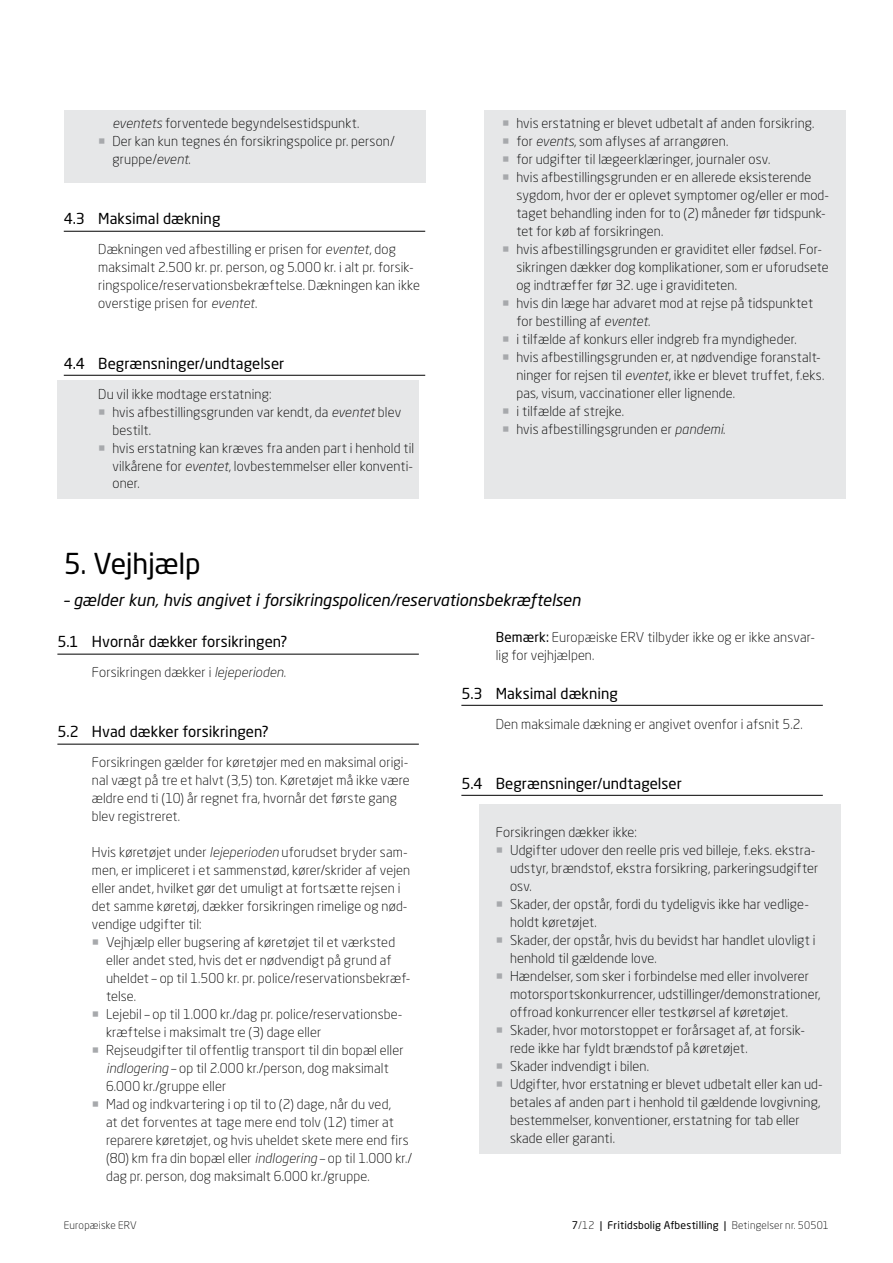
<style>
.page{position:relative;width:893px;height:1263px;background:#fff}
.page>*{position:absolute;margin:0;border:0;box-sizing:border-box;transform-origin:0 0}
.t1{font:28.5px "Neo Sans W1 G";letter-spacing:-.015em;color:#000}
.t2{font:italic 16.5px "Neo Sans Pro";letter-spacing:-.005em;color:#000}
.t3{font:15px "Neo Sans W1 G";letter-spacing:.005em;color:#000}
.t4{font:300 13.5px/18px "Neo Sans W1 G";letter-spacing:.01em;color:#000}
.t5{font:10.5px "Neo Sans W1 G";letter-spacing:.015em;color:#000}
.t6{font:300 10.5px "Neo Sans W1 G";letter-spacing:.02em;color:#000}
.s1{font-family:"Neo Sans Pro";font-style:italic}
.s2{color:#a7a9ac}
.s3{font-weight:400}
.s4{font-weight:300}
</style>
<div class="page">
<div style="left:485px;top:110px;width:361px;height:389px;background:#e6e7e8"></div>
<div style="left:479px;top:804px;width:362px;height:350px;background:#e6e7e8"></div>
<div style="left:64px;top:110px;width:361px;height:72px;background:#e6e7e8"></div>
<div style="left:57px;top:380px;width:362px;height:119px;background:#e6e7e8"></div>
<hr style="left:64px;top:231px;width:361px;height:1px;background:#000">
<hr style="left:64px;top:375px;width:361px;height:1px;background:#000">
<hr style="left:57px;top:654px;width:362px;height:1px;background:#000">
<hr style="left:57px;top:744px;width:362px;height:1px;background:#000">
<hr style="left:461px;top:705px;width:362px;height:1px;background:#000">
<hr style="left:461px;top:795px;width:362px;height:1px;background:#000">
<p class="t4" style="left:112px;top:114px;width:249px"><span class="s1">eventets</span> forventede begyndelsestidspunkt.</p>
<p class="t4" style="left:112px;top:132px;width:284px;text-indent:-14px"><span class="s2">○</span> Der kan kun tegnes én forsikringspolice pr. person/ gruppe/<span class="s1">event</span>.</p>
<p class="t3" style="left:64px;top:210px;width:158px">4.3 Maksimal dækning</p>
<p class="t4" style="left:98px;top:240px;width:323px">Dækningen ved afbestilling er prisen for <span class="s1">eventet</span>, dog maksimalt 2.500 kr. pr. person, og 5.000 kr. i alt pr. forsik&shy;ringspolice/reservationsbekræftelse. Dækningen kan ikke overstige prisen for <span class="s1">eventet</span>.</p>
<p class="t3" style="left:64px;top:354px;width:222px">4.4 Begrænsninger/undtagelser</p>
<p class="t4" style="left:98px;top:384px;width:175px">Du vil ikke modtage erstatning:</p>
<p class="t4" style="left:112px;top:402px;width:290px;text-indent:-14px"><span class="s2">○</span> hvis afbestillingsgrunden var kendt, da <span class="s1">eventet</span> blev bestilt.</p>
<p class="t4" style="left:112px;top:438px;width:303px;text-align:justify;text-indent:-14px"><span class="s2">○</span> hvis erstatning kan kræves fra anden part i henhold til vilkårene for <span class="s1">eventet</span>, lovbestemmelser eller konventi&shy;oner.</p>
<p class="t4" style="left:502px;top:114px;width:314px"><span class="s2">○</span> hvis erstatning er blevet udbetalt af anden forsikring.</p>
<p class="t4" style="left:502px;top:132px;width:228px"><span class="s2">○</span> for <span class="s1">events</span>, som aflyses af arrangøren.</p>
<p class="t4" style="left:502px;top:150px;width:270px"><span class="s2">○</span> for udgifter til lægeerklæringer, journaler osv.</p>
<p class="t4" style="left:516px;top:168px;width:314px;text-indent:-14px"><span class="s2">○</span> hvis afbestillingsgrunden er en allerede eksisterende sygdom, hvor der er oplevet symptomer og/eller er mod&shy;taget behandling inden for to (2) måneder før tidspunk&shy;tet for køb af forsikringen.</p>
<p class="t4" style="left:516px;top:240px;width:314px;text-indent:-14px"><span class="s2">○</span> hvis afbestillingsgrunden er graviditet eller fødsel. For&shy;sikringen dækker dog komplikationer, som er uforudsete og indtræffer før 32. uge i graviditeten.</p>
<p class="t4" style="left:516px;top:294px;width:298px;text-indent:-14px"><span class="s2">○</span> hvis din læge har advaret mod at rejse på tidspunktet for bestilling af <span class="s1">eventet</span>.</p>
<p class="t4" style="left:502px;top:330px;width:296px"><span class="s2">○</span> i tilfælde af konkurs eller indgreb fra myndigheder.</p>
<p class="t4" style="left:516px;top:348px;width:309px;text-indent:-14px"><span class="s2">○</span> hvis afbestillingsgrunden er, at nødvendige foranstalt&shy;ninger for rejsen til <span class="s1">eventet</span>, ikke er blevet truffet, f.eks. pas, visum, vaccinationer eller lignende.</p>
<p class="t4" style="left:502px;top:402px;width:123px"><span class="s2">○</span> i tilfælde af strejke.</p>
<p class="t4" style="left:502px;top:420px;width:225px"><span class="s2">○</span> hvis afbestillingsgrunden er <span class="s1">pandemi</span>.</p>
<h1 class="t1" style="left:64px;top:546px;width:138px">5. Vejhjælp</h1>
<p class="t2" style="left:64px;top:589px;width:518px">– gælder kun, hvis angivet i forsikringspolicen/reservationsbekræftelsen</p>
<p class="t3" style="left:57px;top:633px;width:232px">5.1 Hvornår dækker forsikringen?</p>
<p class="t4" style="left:92px;top:663px;width:196px">Forsikringen dækker i <span class="s1">lejeperioden</span>.</p>
<p class="t4" style="left:496px;top:627px;width:321px"><span class="s3">Bemærk:</span> Europæiske ERV tilbyder ikke og er ikke ansvar&shy;lig for vejhjælpen.</p>
<p class="t3" style="left:461px;top:684px;width:158px">5.3 Maksimal dækning</p>
<p class="t4" style="left:496px;top:714px;width:309px">Den maksimale dækning er angivet ovenfor i afsnit 5.2.</p>
<p class="t3" style="left:57px;top:723px;width:213px">5.2 Hvad dækker forsikringen?</p>
<p class="t4" style="left:92px;top:753px;width:319px">Forsikringen gælder for køretøjer med en maksimal origi&shy;nal vægt på tre et halvt (3,5) ton. Køretøjet må ikke være ældre end ti (10) år regnet fra, hvornår det første gang blev registreret.</p>
<p class="t4" style="left:92px;top:843px;width:320px">Hvis køretøjet under <span class="s1">lejeperioden</span> uforudset bryder sam&shy;men, er impliceret i et sammenstød, kører/skrider af vejen eller andet, hvilket gør det umuligt at fortsætte rejsen i det samme køretøj, dækker forsikringen rimelige og nød&shy;vendige udgifter til:</p>
<p class="t4" style="left:106px;top:933px;width:306px;text-indent:-14px"><span class="s2">○</span> Vejhjælp eller bugsering af køretøjet til et værksted eller andet sted, hvis det er nødvendigt på grund af uheldet – op til 1.500 kr. pr. police/reservationsbekræf&shy;telse.</p>
<p class="t4" style="left:106px;top:1005px;width:298px;text-indent:-14px"><span class="s2">○</span> Lejebil – op til 1.000 kr./dag pr. police/reservationsbe&shy;kræftelse i maksimalt tre (3) dage eller</p>
<p class="t4" style="left:106px;top:1041px;width:299px;text-indent:-14px"><span class="s2">○</span> Rejseudgifter til offentlig transport til din bopæl eller <span class="s1">indlogering</span> – op til 2.000 kr./person, dog maksimalt<br>6.000 kr./gruppe eller</p>
<p class="t4" style="left:106px;top:1095px;width:308px;text-indent:-14px"><span class="s2">○</span> Mad og indkvartering i op til to (2) dage, når du ved,<br>at det forventes at tage mere end tolv (12) timer at reparere køretøjet, og hvis uheldet skete mere end firs (80) km fra din bopæl eller <span class="s1">indlogering</span> – op til 1.000 kr./ dag pr. person, dog maksimalt 6.000 kr./gruppe.</p>
<p class="t3" style="left:461px;top:774px;width:222px">5.4 Begrænsninger/undtagelser</p>
<p class="t4" style="left:496px;top:822px;width:143px">Forsikringen dækker ikke:</p>
<p class="t4" style="left:510px;top:840px;width:310px;text-indent:-14px"><span class="s2">○</span> Udgifter udover den reelle pris ved billeje, f.eks. ekstra&shy;udstyr, brændstof, ekstra forsikring, parkeringsudgifter osv.</p>
<p class="t4" style="left:510px;top:894px;width:301px;text-indent:-14px"><span class="s2">○</span> Skader, der opstår, fordi du tydeligvis ikke har vedlige&shy;holdt køretøjet.</p>
<p class="t4" style="left:510px;top:930px;width:307px;text-indent:-14px"><span class="s2">○</span> Skader, der opstår, hvis du bevidst har handlet ulovligt i henhold til gældende love.</p>
<p class="t4" style="left:510px;top:966px;width:312px;text-indent:-14px"><span class="s2">○</span> Hændelser, som sker i forbindelse med eller involverer motorsportskonkurrencer, udstillinger/demonstrationer, offroad konkurrencer eller testkørsel af køretøjet.</p>
<p class="t4" style="left:510px;top:1020px;width:296px;text-indent:-14px"><span class="s2">○</span> Skader, hvor motorstoppet er forårsaget af, at forsik&shy;rede ikke har fyldt brændstof på køretøjet.</p>
<p class="t4" style="left:496px;top:1056px;width:155px"><span class="s2">○</span> Skader indvendigt i bilen.</p>
<p class="t4" style="left:510px;top:1074px;width:314px;text-indent:-14px"><span class="s2">○</span> Udgifter, hvor erstatning er blevet udbetalt eller kan ud&shy;betales af anden part i henhold til gældende lovgivning, bestemmelser, konventioner, erstatning for tab eller skade eller garanti.</p>
<p class="t6" style="left:64px;top:1219px;width:75px">Europæiske ERV</p>
<p class="t5" style="left:572px;top:1219px;width:259px">7<span class="s4">/12</span> | Fritidsbolig Afbestilling | <span class="s4">Betingelser nr. 50501</span></p>
</div>
